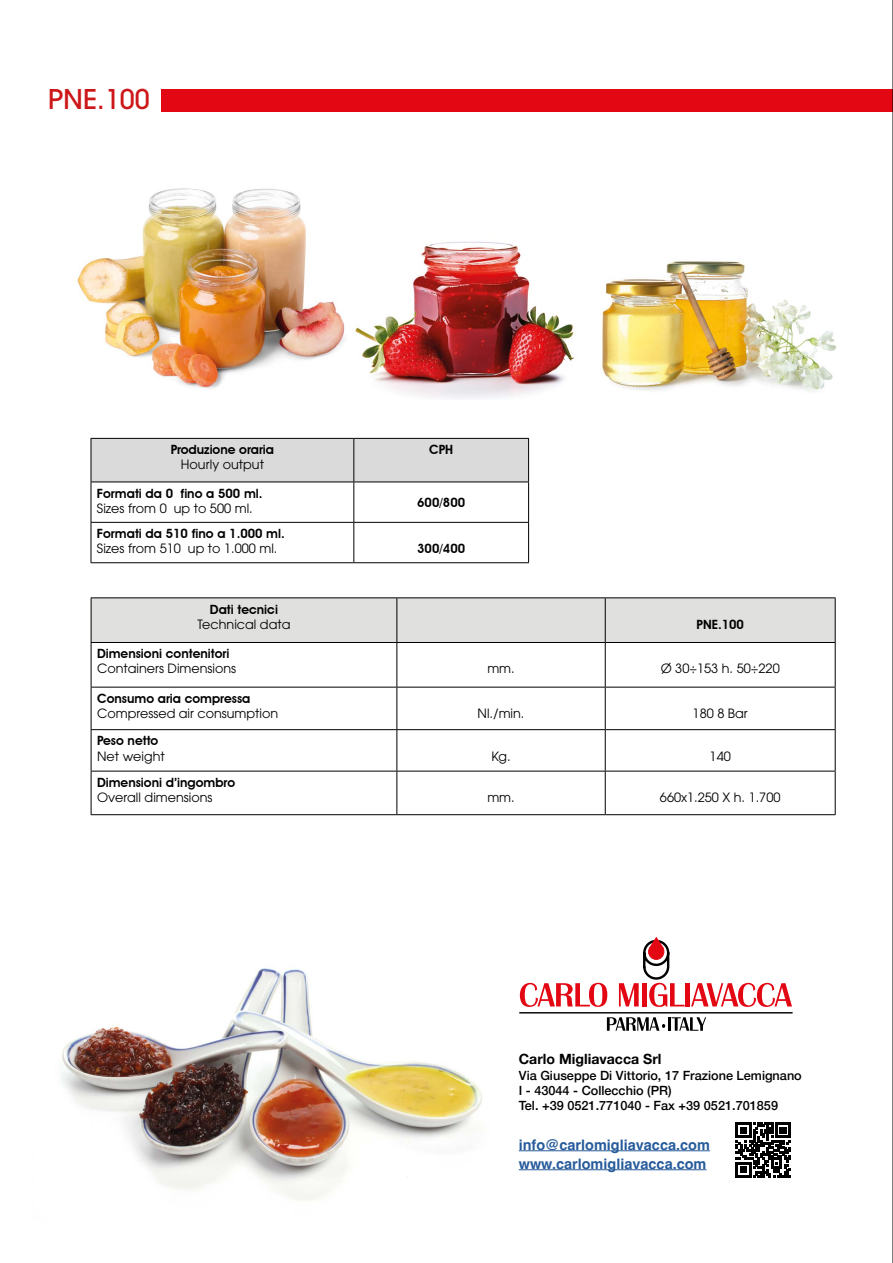
<style>
.page{position:relative;width:893px;height:1263px;background:#fff}
.page>*{position:absolute;margin:0;border:0;box-sizing:border-box;transform-origin:0 0}
.t1{font:500 27px "ITC Avant Garde Pro";color:#cd1719}
.t2{font:700 14.4px/19px "Helvetica";color:#275b9b}
.t3{font:700 14.1px "Helvetica Neue";color:#000}
.t4{font:12.75px "ITC Avant Garde Pro";color:#000}
.t5{font:600 12.75px "Avant Garde IT Cby BT";color:#000}
.t6{font:500 12.75px/15.3px "Helvetica Neue";color:#000}
</style>
<div class="page">
<img style="left:355px;top:241px;width:220px;height:157px">
<svg style="left:607px;top:1017px;width:58px;height:14px"></svg>
<hr style="left:668px;top:1017px;width:3px;height:14px;background:#000">
<svg style="left:671px;top:1017px;width:35px;height:14px"></svg>
<svg style="left:520px;top:983px;width:87px;height:24px"></svg>
<div style="left:685px;top:983px;width:5px;height:23px;background:#e30613"></div>
<svg style="left:691px;top:983px;width:101px;height:24px"></svg>
<hr style="left:519px;top:1012px;width:274px;height:1px;background:#000">
<svg style="left:619px;top:937px;width:65px;height:70px"></svg>
<svg style="left:736px;top:1122px;width:55px;height:56px"></svg>
<div style="left:162px;top:89px;width:731px;height:23px;background:#e30613"></div>
<img style="left:77px;top:188px;width:268px;height:202px">
<img style="left:602px;top:261px;width:234px;height:131px">
<svg style="left:92px;top:439px;width:436px;height:123px"></svg>
<hr style="left:91px;top:438px;width:263px;height:1px;background:#000">
<hr style="left:91px;top:439px;width:1px;height:43px;background:#000">
<hr style="left:354px;top:438px;width:175px;height:1px;background:#000">
<hr style="left:353px;top:439px;width:1px;height:43px;background:#000">
<hr style="left:528px;top:439px;width:1px;height:43px;background:#000">
<hr style="left:91px;top:482px;width:263px;height:1px;background:#000">
<hr style="left:91px;top:482px;width:1px;height:40px;background:#000">
<hr style="left:354px;top:482px;width:175px;height:1px;background:#000">
<hr style="left:353px;top:482px;width:1px;height:40px;background:#000">
<hr style="left:528px;top:482px;width:1px;height:40px;background:#000">
<hr style="left:91px;top:522px;width:263px;height:1px;background:#000">
<hr style="left:91px;top:523px;width:1px;height:39px;background:#000">
<hr style="left:354px;top:522px;width:175px;height:1px;background:#000">
<hr style="left:353px;top:523px;width:1px;height:39px;background:#000">
<hr style="left:528px;top:523px;width:1px;height:39px;background:#000">
<hr style="left:91px;top:562px;width:263px;height:1px;background:#000">
<hr style="left:354px;top:562px;width:175px;height:1px;background:#000">
<div style="left:92px;top:598px;width:743px;height:44px;background:#e0e0df"></div>
<hr style="left:91px;top:597px;width:306px;height:1px;background:#000">
<hr style="left:91px;top:598px;width:1px;height:44px;background:#000">
<hr style="left:397px;top:597px;width:208px;height:1px;background:#000">
<hr style="left:396px;top:598px;width:1px;height:44px;background:#000">
<hr style="left:605px;top:597px;width:231px;height:1px;background:#000">
<hr style="left:605px;top:598px;width:1px;height:44px;background:#000">
<hr style="left:835px;top:598px;width:1px;height:44px;background:#000">
<hr style="left:91px;top:642px;width:306px;height:1px;background:#000">
<hr style="left:91px;top:643px;width:1px;height:44px;background:#000">
<hr style="left:397px;top:642px;width:208px;height:1px;background:#000">
<hr style="left:396px;top:643px;width:1px;height:44px;background:#000">
<hr style="left:605px;top:642px;width:231px;height:1px;background:#000">
<hr style="left:605px;top:643px;width:1px;height:44px;background:#000">
<hr style="left:835px;top:643px;width:1px;height:44px;background:#000">
<hr style="left:91px;top:687px;width:306px;height:1px;background:#000">
<hr style="left:91px;top:687px;width:1px;height:42px;background:#000">
<hr style="left:397px;top:687px;width:208px;height:1px;background:#000">
<hr style="left:396px;top:687px;width:1px;height:42px;background:#000">
<hr style="left:605px;top:687px;width:231px;height:1px;background:#000">
<hr style="left:605px;top:687px;width:1px;height:42px;background:#000">
<hr style="left:835px;top:687px;width:1px;height:42px;background:#000">
<hr style="left:91px;top:729px;width:306px;height:1px;background:#000">
<hr style="left:91px;top:730px;width:1px;height:41px;background:#000">
<hr style="left:397px;top:729px;width:208px;height:1px;background:#000">
<hr style="left:396px;top:730px;width:1px;height:41px;background:#000">
<hr style="left:605px;top:729px;width:231px;height:1px;background:#000">
<hr style="left:605px;top:730px;width:1px;height:41px;background:#000">
<hr style="left:835px;top:730px;width:1px;height:41px;background:#000">
<hr style="left:91px;top:771px;width:306px;height:1px;background:#000">
<hr style="left:91px;top:771px;width:1px;height:43px;background:#000">
<hr style="left:397px;top:771px;width:208px;height:1px;background:#000">
<hr style="left:396px;top:771px;width:1px;height:43px;background:#000">
<hr style="left:605px;top:771px;width:231px;height:1px;background:#000">
<hr style="left:605px;top:771px;width:1px;height:43px;background:#000">
<hr style="left:835px;top:771px;width:1px;height:43px;background:#000">
<hr style="left:91px;top:814px;width:306px;height:1px;background:#000">
<hr style="left:397px;top:814px;width:208px;height:1px;background:#000">
<hr style="left:605px;top:814px;width:231px;height:1px;background:#000">
<img style="left:61px;top:968px;width:421px;height:233px">
<hr style="left:892px;top:0;width:1px;height:1263px;background:#000">
<hr style="left:519px;top:1150px;width:191px;height:1px;background:#275b9b">
<hr style="left:519px;top:1169px;width:187px;height:1px;background:#275b9b">
<h1 class="t1" style="left:48px;top:82px;width:103px">PNE.100</h1>
<p class="t5" style="left:171px;top:442px;width:105px">Produzione oraria</p>
<p class="t4" style="left:181px;top:457px;width:85px">Hourly output</p>
<p class="t5" style="left:97px;top:485px;width:167px">Formati da 0 fino a 500 ml.</p>
<p class="t4" style="left:97px;top:500px;width:157px">Sizes from 0 up to 500 ml.</p>
<p class="t5" style="left:429px;top:442px;width:26px">CPH</p>
<p class="t5" style="left:417px;top:495px;width:49px">600/800</p>
<p class="t5" style="left:97px;top:526px;width:189px">Formati da 510 fino a 1.000 ml.</p>
<p class="t4" style="left:97px;top:541px;width:182px">Sizes from 510 up to 1.000 ml.</p>
<p class="t5" style="left:417px;top:541px;width:49px">300/400</p>
<p class="t5" style="left:210px;top:601px;width:70px">Dati tecnici</p>
<p class="t4" style="left:198px;top:616px;width:94px">Technical data</p>
<p class="t5" style="left:696px;top:616px;width:49px">PNE.100</p>
<p class="t5" style="left:97px;top:646px;width:134px">Dimensioni contenitori</p>
<p class="t4" style="left:97px;top:661px;width:141px">Containers Dimensions</p>
<p class="t4" style="left:487px;top:661px;width:29px">mm.</p>
<p class="t4" style="left:661px;top:661px;width:121px">Ø 30÷153 h. 50÷220</p>
<p class="t5" style="left:97px;top:691px;width:155px">Consumo aria compressa</p>
<p class="t4" style="left:97px;top:705px;width:183px">Compressed air consumption</p>
<p class="t4" style="left:478px;top:705px;width:48px">Nl./min.</p>
<p class="t4" style="left:693px;top:705px;width:57px">180 8 Bar</p>
<p class="t5" style="left:97px;top:733px;width:63px">Peso netto</p>
<p class="t4" style="left:97px;top:748px;width:69px">Net weight</p>
<p class="t4" style="left:491px;top:748px;width:21px">Kg.</p>
<p class="t4" style="left:710px;top:748px;width:23px">140</p>
<p class="t5" style="left:97px;top:775px;width:140px">Dimensioni d’ingombro</p>
<p class="t4" style="left:97px;top:789px;width:117px">Overall dimensions</p>
<p class="t4" style="left:487px;top:789px;width:29px">mm.</p>
<p class="t4" style="left:660px;top:789px;width:122px">660x1.250 X h. 1.700</p>
<p class="t3" style="left:519px;top:1048px;width:144px">Carlo Migliavacca Srl</p>
<p class="t6" style="left:519px;top:1066px;width:285px">Via Giuseppe Di Vittorio, 17 Frazione Lemignano<br>I - 43044 - Collecchio (PR)<br>Tel. +39 0521.771040 - Fax +39 0521.701859</p>
<p class="t2" style="left:519px;top:1137px;width:193px">info@carlomigliavacca.com www.carlomigliavacca.com</p>
</div>
